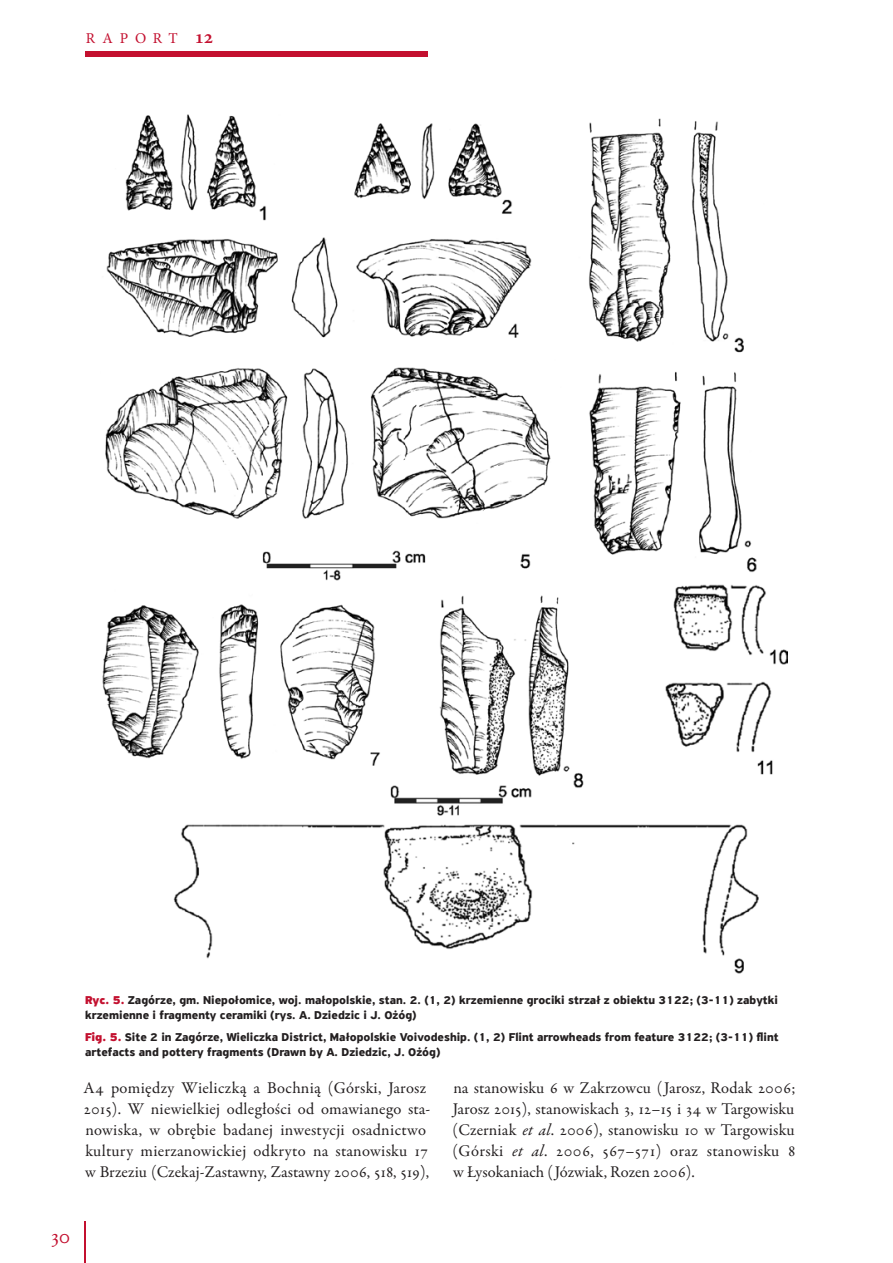
<style>
.page{position:relative;width:893px;height:1263px;background:#fff}
.page>*{position:absolute;margin:0;border:0;box-sizing:border-box;transform-origin:0 0}
.t1{font:21px "Adobe Garamond Pro";color:#c3102f}
.Styl_akapitowy_1{font:16.5px/21px "Garamond Premr Pro";letter-spacing:.01em;color:#231f20}
.t2{font:15px "Minion Pro";letter-spacing:.45em;color:#c3102f}
.No_Spacing{font:700 12px/14.4px "PF Highway Sans Pro";color:#231f20}
.s1{font-weight:600;font-size:19.5px}
.s2{font-weight:900;color:#c3102f}
.s3{font-style:italic}
</style>
<div class="page">
<hr style="left:85px;top:1221px;width:1px;height:42px;background:#c3102f">
<div style="left:85px;top:52px;width:342px;height:5px;background:#c3102f"></div>
<img style="left:102px;top:114px;width:686px;height:860px">
<p class="t2" style="left:86px;top:28px;width:129px">RAPORT <span class="s1">12</span></p>
<p class="No_Spacing" style="left:85px;top:993px;width:694px"><span class="s2">Ryc. 5.</span> Zagórze, gm. Niepołomice, woj. małopolskie, stan. 2. (1, 2) krzemienne grociki strzał z obiektu 3122; (3-11) zabytki krzemienne i fragmenty ceramiki (rys. A. Dziedzic i J. Ożóg)</p>
<p class="No_Spacing" style="left:85px;top:1031px;width:695px"><span class="s2">Fig. 5.</span> Site 2 in Zagórze, Wieliczka District, Małopolskie Voivodeship. (1, 2) Flint arrowheads from feature 3122; (3-11) flint artefacts and pottery fragments (Drawn by A. Dziedzic, J. Ożóg)</p>
<p class="Styl_akapitowy_1" style="left:83px;top:1078px;width:348px">A4 pomiędzy Wieliczką a Bochnią (Górski, Jarosz 2015). W niewielkiej odległości od omawianego sta&shy;nowiska, w obrębie badanej inwestycji osadnictwo kultury mierzanowickiej odkryto na stanowisku 17 w Brzeziu (Czekaj-Zastawny, Zastawny 2006, 518, 519),</p>
<p class="Styl_akapitowy_1" style="left:453px;top:1078px;width:345px;text-align:justify">na stanowisku 6 w Zakrzowcu (Jarosz, Rodak 2006; Jarosz 2015), stanowiskach 3, 12–15 i 34 w Targowisku (Czerniak <span class="s3">et al</span>. 2006), stanowisku 10 w Targowisku (Górski <span class="s3">et al</span>. 2006, 567–571) oraz stanowisku 8 w Łysokaniach (Józwiak, Rozen 2006).</p>
<p class="t1" style="left:51px;top:1224px;width:20px">30</p>
</div>
